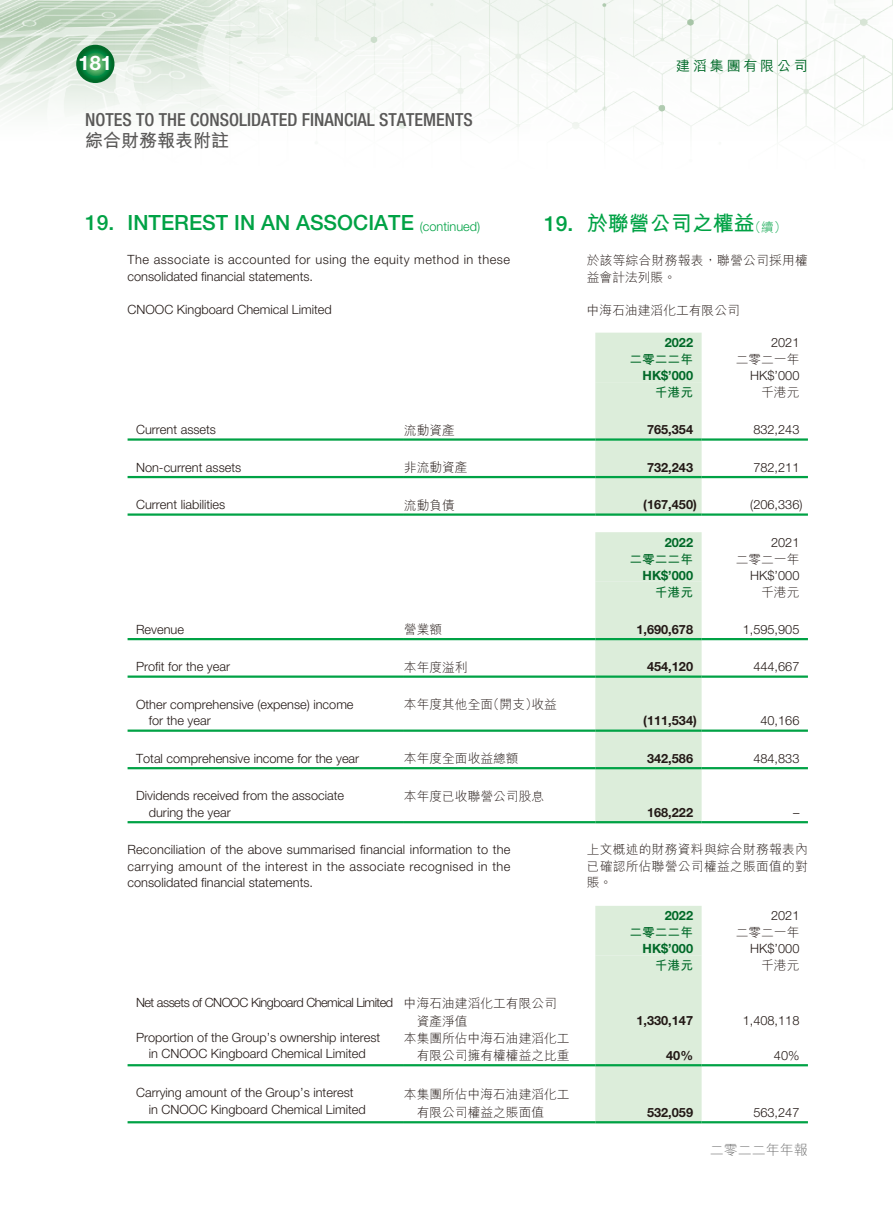
<style>
.page{position:relative;width:893px;height:1212px;background:#fff}
.page>*{position:absolute;margin:0;border:0;box-sizing:border-box;transform-origin:0 0}
.t1{font:500 21px "Helvetica Neue LT Std";color:#00a245}
.t2{font:700 21px "M Hei HK";color:#00a245}
.t3{font:700 19.95px "Helvetica Neue LT Std";color:#fff}
.t4{font:500 condensed 18px "Helvetica Neue LT Std";color:#595857}
.t5{font:700 18px "M Hei HK";color:#595857}
.t6{font:500 13.95px "M Hei HK";letter-spacing:.2em;color:#006928}
.t7{font:300 13.95px "M Hei HK";color:#727272}
.t8{font:300 12.75px/16.5px "Helvetica Neue LT Std";color:#231916}
.t9{font:300 12.75px/16.5px "M Hei HK";color:#231916;text-align:right}
.t10{font:300 12.75px/16.5px "Helvetica Neue LT Std";letter-spacing:.04em;color:#231916}
.t11{font:700 12.75px "Helvetica Neue LT Std";color:#231916}
.t12{font:300 12.75px "Helvetica Neue LT Std";letter-spacing:-.04em;color:#231916}
.t13{font:700 12.75px "Helvetica Neue LT Std";color:#006928}
.t14{font:300 12.75px/16.5px "M Hei HK";letter-spacing:.02em;color:#231916}
.t15{font:700 12.75px "M Hei HK";color:#006928}
.s1{font-weight:300;font-size:12.75px}
.s2{font-family:"Helvetica Neue LT Std";font-weight:500}
.s3{font-family:"M Hei HK"}
</style>
<div class="page">
<img style="left:0;top:0;width:893px;height:140px">
<svg style="left:76px;top:45px;width:38px;height:38px"></svg>
<div style="left:595px;top:333px;width:107px;height:180px;background:#dcedda"></div>
<hr style="left:128px;top:438px;width:276px;height:3px;background:#00a245">
<hr style="left:404px;top:438px;width:191px;height:3px;background:#00a245">
<hr style="left:595px;top:438px;width:107px;height:3px;background:#00a245">
<hr style="left:702px;top:438px;width:106px;height:3px;background:#00a245">
<hr style="left:128px;top:476px;width:276px;height:2px;background:#00a245">
<hr style="left:404px;top:476px;width:191px;height:2px;background:#00a245">
<hr style="left:595px;top:476px;width:107px;height:2px;background:#00a245">
<hr style="left:702px;top:476px;width:106px;height:2px;background:#00a245">
<hr style="left:128px;top:513px;width:276px;height:3px;background:#00a245">
<hr style="left:404px;top:513px;width:191px;height:3px;background:#00a245">
<hr style="left:595px;top:513px;width:107px;height:3px;background:#00a245">
<hr style="left:702px;top:513px;width:106px;height:3px;background:#00a245">
<div style="left:595px;top:532px;width:107px;height:289px;background:#dcedda"></div>
<hr style="left:128px;top:638px;width:276px;height:2px;background:#00a245">
<hr style="left:404px;top:638px;width:191px;height:2px;background:#00a245">
<hr style="left:595px;top:638px;width:107px;height:2px;background:#00a245">
<hr style="left:702px;top:638px;width:106px;height:2px;background:#00a245">
<hr style="left:128px;top:675px;width:276px;height:3px;background:#00a245">
<hr style="left:404px;top:675px;width:191px;height:3px;background:#00a245">
<hr style="left:595px;top:675px;width:107px;height:3px;background:#00a245">
<hr style="left:702px;top:675px;width:106px;height:3px;background:#00a245">
<hr style="left:128px;top:729px;width:276px;height:3px;background:#00a245">
<hr style="left:404px;top:729px;width:191px;height:3px;background:#00a245">
<hr style="left:595px;top:729px;width:107px;height:3px;background:#00a245">
<hr style="left:702px;top:729px;width:106px;height:3px;background:#00a245">
<hr style="left:128px;top:767px;width:276px;height:2px;background:#00a245">
<hr style="left:404px;top:767px;width:191px;height:2px;background:#00a245">
<hr style="left:595px;top:767px;width:107px;height:2px;background:#00a245">
<hr style="left:702px;top:767px;width:106px;height:2px;background:#00a245">
<hr style="left:128px;top:821px;width:276px;height:2px;background:#00a245">
<hr style="left:404px;top:821px;width:191px;height:2px;background:#00a245">
<hr style="left:595px;top:821px;width:107px;height:2px;background:#00a245">
<hr style="left:702px;top:821px;width:106px;height:2px;background:#00a245">
<div style="left:595px;top:906px;width:107px;height:215px;background:#dcedda"></div>
<hr style="left:128px;top:1064px;width:276px;height:2px;background:#00a245">
<hr style="left:404px;top:1064px;width:191px;height:2px;background:#00a245">
<hr style="left:595px;top:1064px;width:107px;height:2px;background:#00a245">
<hr style="left:702px;top:1064px;width:106px;height:2px;background:#00a245">
<hr style="left:128px;top:1121px;width:276px;height:2px;background:#00a245">
<hr style="left:404px;top:1121px;width:191px;height:2px;background:#00a245">
<hr style="left:595px;top:1121px;width:107px;height:2px;background:#00a245">
<hr style="left:702px;top:1121px;width:106px;height:2px;background:#00a245">
<h2 class="t3" style="left:79px;top:51px;width:35px">181</h2>
<p class="t6" style="left:676px;top:56px;width:133px">建滔集團有限公司</p>
<h3 class="t4" style="left:85px;top:108px;width:389px">NOTES TO THE CONSOLIDATED FINANCIAL STATEMENTS</h3>
<h3 class="t5" style="left:85px;top:128px;width:145px">綜合財務報表附註</h3>
<h1 class="t1" style="left:85px;top:210px;width:397px">19. INTEREST IN AN ASSOCIATE <span class="s1">(continued)</span></h1>
<p class="t10" style="left:128px;top:251px;width:384px">The associate is accounted for using the equity method in these consolidated financial statements.</p>
<p class="t8" style="left:128px;top:301px;width:206px">CNOOC Kingboard Chemical Limited</p>
<h1 class="t2" style="left:544px;top:208px;width:244px"><span class="s2">19.</span> 於聯營公司之權益<span class="s1">（續）</span></h1>
<p class="t14" style="left:587px;top:252px;width:223px">於該等綜合財務報表，聯營公司採用權益會計法列賬。</p>
<p class="t9" style="left:587px;top:301px;width:154px">中海石油建滔化工有限公司</p>
<p class="t13" style="left:665px;top:334px;width:30px">2022</p>
<p class="t8" style="left:771px;top:334px;width:30px">2021</p>
<p class="t15" style="left:629px;top:350px;width:65px">二零二二年</p>
<p class="t9" style="left:736px;top:351px;width:65px">二零二一年</p>
<p class="t13" style="left:643px;top:367px;width:52px">HK$’000</p>
<p class="t8" style="left:750px;top:367px;width:51px">HK$’000</p>
<p class="t15" style="left:655px;top:383px;width:40px">千港元</p>
<p class="t9" style="left:761px;top:384px;width:40px">千港元</p>
<p class="t8" style="left:136px;top:421px;width:82px">Current assets</p>
<p class="t9" style="left:404px;top:421px;width:52px">流動資產</p>
<p class="t11" style="left:647px;top:421px;width:48px">765,354</p>
<p class="t8" style="left:753px;top:421px;width:48px">832,243</p>
<p class="t8" style="left:136px;top:458px;width:107px">Non-current assets</p>
<p class="t9" style="left:404px;top:459px;width:65px">非流動資產</p>
<p class="t11" style="left:647px;top:459px;width:48px">732,243</p>
<p class="t8" style="left:753px;top:458px;width:48px">782,211</p>
<p class="t8" style="left:136px;top:496px;width:91px">Current liabilities</p>
<p class="t9" style="left:404px;top:496px;width:52px">流動負債</p>
<p class="t11" style="left:643px;top:497px;width:55px">(167,450)</p>
<p class="t8" style="left:750px;top:496px;width:54px">(206,336)</p>
<p class="t13" style="left:665px;top:534px;width:30px">2022</p>
<p class="t8" style="left:771px;top:533px;width:30px">2021</p>
<p class="t15" style="left:629px;top:550px;width:65px">二零二二年</p>
<p class="t9" style="left:736px;top:550px;width:65px">二零二一年</p>
<p class="t13" style="left:643px;top:567px;width:52px">HK$’000</p>
<p class="t8" style="left:750px;top:566px;width:51px">HK$’000</p>
<p class="t15" style="left:655px;top:583px;width:40px">千港元</p>
<p class="t9" style="left:761px;top:583px;width:40px">千港元</p>
<p class="t8" style="left:136px;top:620px;width:49px">Revenue</p>
<p class="t9" style="left:404px;top:621px;width:40px">營業額</p>
<p class="t11" style="left:636px;top:621px;width:58px">1,690,678</p>
<p class="t8" style="left:743px;top:620px;width:58px">1,595,905</p>
<p class="t8" style="left:136px;top:658px;width:96px">Profit for the year</p>
<p class="t9" style="left:404px;top:658px;width:65px">本年度溢利</p>
<p class="t11" style="left:647px;top:659px;width:48px">454,120</p>
<p class="t8" style="left:753px;top:658px;width:48px">444,667</p>
<p class="t8" style="left:149px;top:695px;width:206px;text-indent:-13px">Other comprehensive (expense) income for the year</p>
<p class="t9" style="left:404px;top:696px;width:154px">本年度其他全面（開支）收益</p>
<p class="t11" style="left:643px;top:713px;width:55px">(111,534)</p>
<p class="t8" style="left:760px;top:712px;width:40px">40,166</p>
<p class="t8" style="left:136px;top:749px;width:225px">Total comprehensive income for the year</p>
<p class="t9" style="left:404px;top:750px;width:116px">本年度全面收益總額</p>
<p class="t11" style="left:647px;top:750px;width:48px">342,586</p>
<p class="t8" style="left:753px;top:749px;width:48px">484,833</p>
<p class="t8" style="left:149px;top:787px;width:197px;text-indent:-13px">Dividends received from the associate during the year</p>
<p class="t9" style="left:404px;top:787px;width:142px">本年度已收聯營公司股息</p>
<p class="t11" style="left:647px;top:804px;width:48px">168,222</p>
<p class="t8" style="left:793px;top:803px;width:8px">–</p>
<p class="t8" style="left:128px;top:841px;width:384px;text-align:justify">Reconciliation of the above summarised financial information to the carrying amount of the interest in the associate recognised in the consolidated financial statements.</p>
<p class="t9" style="left:587px;top:840px;width:223px;text-align:justify">上文概述的財務資料與綜合財務報表內已確認所佔聯營公司權益之賬面值的對賬。</p>
<p class="t13" style="left:665px;top:908px;width:30px">2022</p>
<p class="t8" style="left:771px;top:907px;width:30px">2021</p>
<p class="t15" style="left:629px;top:923px;width:65px">二零二二年</p>
<p class="t9" style="left:736px;top:924px;width:65px">二零二一年</p>
<p class="t13" style="left:643px;top:941px;width:52px">HK$’000</p>
<p class="t8" style="left:750px;top:940px;width:51px">HK$’000</p>
<p class="t15" style="left:655px;top:956px;width:40px">千港元</p>
<p class="t9" style="left:761px;top:957px;width:40px">千港元</p>
<p class="t12" style="left:136px;top:995px;width:422px">Net assets of CNOOC Kingboard Chemical Limited <span class="s3">中海石油建滔化工有限公司</span></p>
<p class="t9" style="left:417px;top:1012px;width:52px">資產淨值</p>
<p class="t11" style="left:636px;top:1013px;width:58px">1,330,147</p>
<p class="t8" style="left:743px;top:1012px;width:58px">1,408,118</p>
<p class="t8" style="left:136px;top:1028px;width:246px;text-align:center">Proportion of the Group’s ownership interest in CNOOC Kingboard Chemical Limited</p>
<p class="t9" style="left:404px;top:1029px;width:167px;line-height:17.2px">本集團所佔中海石油建滔化工有限公司擁有權權益之比重</p>
<p class="t11" style="left:666px;top:1047px;width:28px">40%</p>
<p class="t8" style="left:774px;top:1046px;width:27px">40%</p>
<p class="t8" style="left:149px;top:1084px;width:219px;text-indent:-13px">Carrying amount of the Group’s interest in CNOOC Kingboard Chemical Limited</p>
<p class="t9" style="left:417px;top:1085px;width:154px;line-height:18px;text-align:left;text-indent:-13px">本集團所佔中海石油建滔化工有限公司權益之賬面值</p>
<p class="t11" style="left:647px;top:1104px;width:48px">532,059</p>
<p class="t8" style="left:753px;top:1104px;width:48px">563,247</p>
<p class="t7" style="left:710px;top:1140px;width:100px">二零二二年年報</p>
</div>
